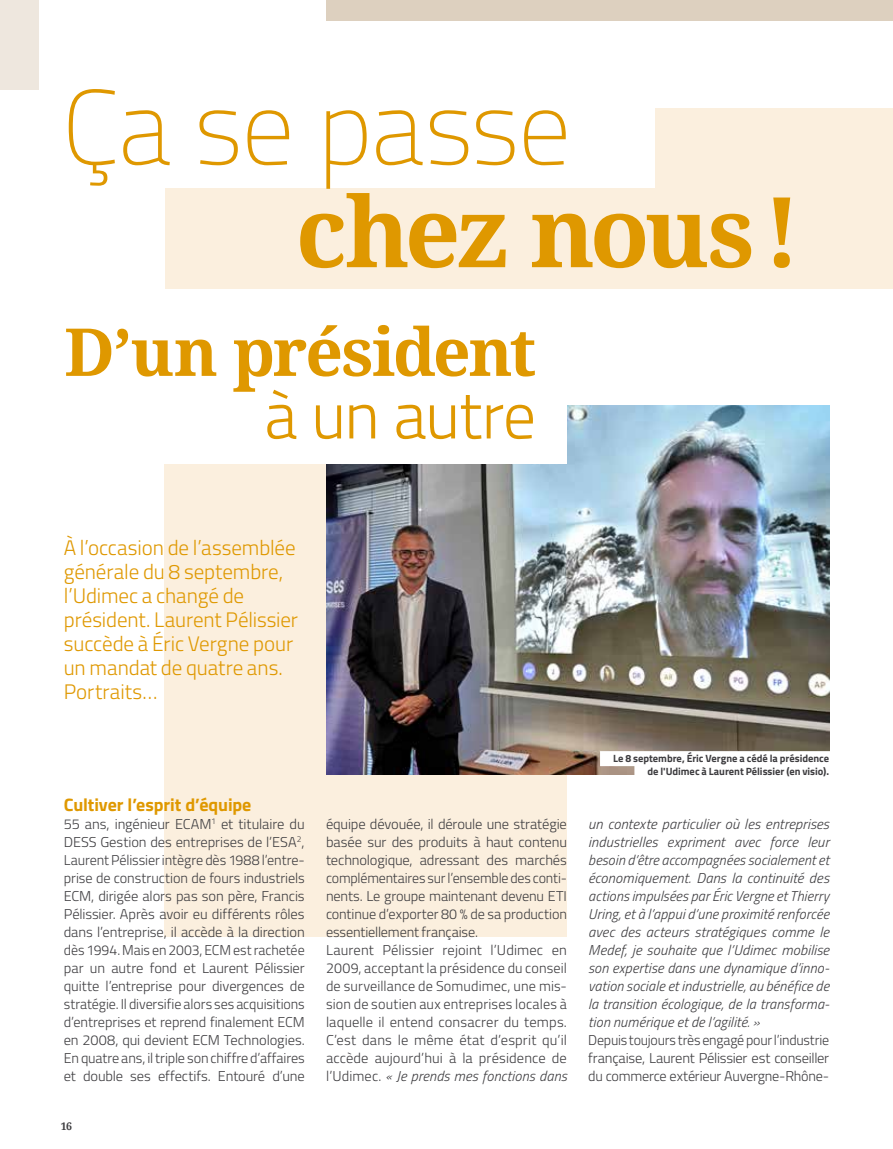
<style>
.page{position:relative;width:893px;height:1149px;background:#fff}
.page>*{position:absolute;margin:0;border:0;box-sizing:border-box;transform-origin:0 0}
.t1{font:100 106.2px "Titillium";letter-spacing:-.015em;color:#df9800}
.t2{font:700 97.5px "Noto Serif";letter-spacing:-.045em;color:#df9800}
.t3{font:700 66.15px "Noto Serif";letter-spacing:-.03em;color:#df9800}
.t4{font:300 66.15px "Titillium";letter-spacing:-.02em;color:#df9800}
.t5{font:300 21px/24px "Titillium";letter-spacing:-.005em;color:#df9800}
.t6{font:700 18px "Titillium";letter-spacing:-.005em;color:#df9800}
.t7{font:300 14.25px/18px "Titillium";letter-spacing:-.005em;color:#3e3d40;text-align:justify}
.t8{font:italic 300 14.25px/18px "Titillium";letter-spacing:.01em;color:#3e3d40;text-align:justify}
.t9{font:700 10.5px/12.8px "Titillium";color:#3e3d40;text-align:right}
.t10{font:700 10.5px "Noto Serif";color:#3e3d40}
.s1{font-style:italic}
</style>
<div class="page">
<div style="left:165px;top:464px;width:402px;height:472px;background:#fbefde"></div>
<img style="left:326px;top:405px;width:503px;height:369px">
<div style="left:165px;top:108px;width:728px;height:180px;background:#fbefde"></div>
<div style="left:38px;top:30px;width:617px;height:158px;background:#fff"></div>
<div style="left:0;top:306px;width:567px;height:158px;background:#fff"></div>
<div style="left:0;top:0;width:38px;height:90px;background:#eee7de"></div>
<div style="left:326px;top:0;width:567px;height:21px;background:#ddd0bf"></div>
<div style="left:600px;top:751px;width:242px;height:15px;background:#fff"></div>
<div style="left:634px;top:763px;width:208px;height:15px;background:#fff"></div>
<h1 class="t1" style="left:62px;top:51px;width:511px">Ça se passe</h1>
<h2 class="t2" style="left:296px;top:163px;width:506px">chez nous!</h2>
<h3 class="t3" style="left:64px;top:305px;width:473px">D’un président</h3>
<h3 class="t4" style="left:264px;top:367px;width:273px">à un autre</h3>
<h3 class="t5" style="left:64px;top:534px;width:236px">À l’occasion de l’assemblée générale du 8 septembre, l’Udimec a changé de président. Laurent Pélissier succède à Éric Vergne pour un mandat de quatre ans.<br>Portraits…</h3>
<p class="t9" style="left:613px;top:751px;width:218px">Le 8 septembre, Éric Vergne a cédé la présidence de l'Udimec à Laurent Pélissier (en visio).</p>
<p class="t6" style="left:64px;top:790px;width:189px">Cultiver l’esprit d’équipe</p>
<p class="t7" style="left:64px;top:813px;width:242px">55 ans, ingénieur ECAM<sup>1</sup> et titulaire du DESS Gestion des entreprises de l’ESA<sup>2</sup>, Laurent Pélissier intègre dès 1988 l’entre&shy;prise de construction de fours industriels ECM, dirigée alors pas son père, Francis Pélissier. Après avoir eu différents rôles dans l’entreprise, il accède à la direction dès 1994. Mais en 2003, ECM est rachetée par un autre fond et Laurent Pélissier quitte l’entreprise pour divergences de stratégie. Il diversifie alors ses acquisitions d’entreprises et reprend finalement ECM en 2008, qui devient ECM Technologies.<br>En quatre ans, il triple son chiffre d’affaires et double ses effectifs. Entouré d’une</p>
<p class="t7" style="left:326px;top:813px;width:242px;text-align:left">équipe dévouée, il déroule une stratégie basée sur des produits à haut contenu technologique, adressant des marchés complémentaires sur l’ensemble des conti&shy;nents. Le groupe maintenant devenu ETI continue d’exporter 80 % de sa production essentiellement française.<br>Laurent Pélissier rejoint l’Udimec en 2009, acceptant la présidence du conseil de surveillance de Somudimec, une mis&shy;sion de soutien aux entreprises locales à laquelle il entend consacrer du temps.<br>C’est dans le même état d’esprit qu’il accède aujourd’hui à la présidence de l’Udimec. <span class="s1">« Je prends mes fonctions dans</span></p>
<p class="t8" style="left:588px;top:813px;width:243px">un contexte particulier où les entreprises industrielles expriment avec force leur besoin d’être accompagnées socialement et économiquement. Dans la continuité des actions impulsées par Éric Vergne et Thierry Uring, et à l’appui d’une proximité renforcée avec des acteurs stratégiques comme le Medef, je souhaite que l’Udimec mobilise son expertise dans une dynamique d’inno&shy;vation sociale et industrielle, au bénéfice de la transition écologique, de la transforma&shy;tion numérique et de l’agilité. »</p>
<p class="t7" style="left:588px;top:1029px;width:242px">Depuis toujours très engagé pour l’industrie française, Laurent Pélissier est conseiller du commerce extérieur Auvergne-Rhône-</p>
<p class="t10" style="left:61px;top:1118px;width:13px">16</p>
</div>
